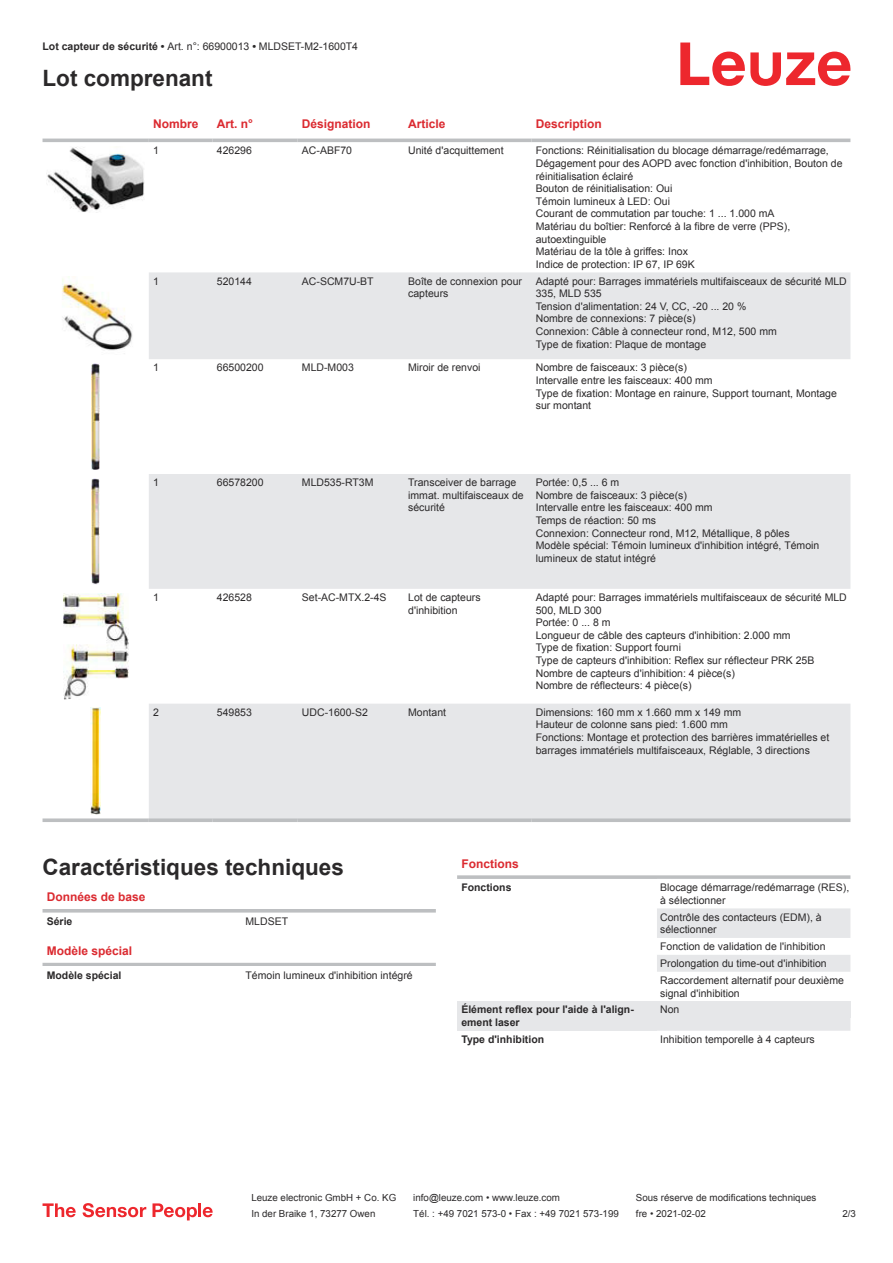
<style>
.page{position:relative;width:893px;height:1263px;background:#fff}
.page>*{position:absolute;margin:0;border:0;box-sizing:border-box;transform-origin:0 0}
.t1{font:700 22.5px "Arial";color:#2b292a}
.t2{font:700 12px "Arial";color:#db2a30}
.t3{font:10.5px/12.6px "Arial";color:#2b292a}
.t4{font:700 10.5px/12.6px "Arial";color:#2b292a}
.t5{font:9.75px "Arial";color:#2b292a}
.s1{font-weight:700}
</style>
<div class="page">
<svg style="left:680px;top:43px;width:170px;height:43px"></svg>
<svg style="left:149px;top:272px;width:701px;height:546px;fill:#e6e7e9"></svg>
<hr style="left:43px;top:139px;width:106px;height:3px;background:#bdbfc1">
<hr style="left:149px;top:139px;width:64px;height:3px;background:#bdbfc1">
<hr style="left:213px;top:139px;width:85px;height:3px;background:#bdbfc1">
<hr style="left:298px;top:139px;width:106px;height:3px;background:#bdbfc1">
<hr style="left:404px;top:139px;width:128px;height:3px;background:#bdbfc1">
<hr style="left:532px;top:139px;width:318px;height:3px;background:#bdbfc1">
<svg style="left:43px;top:818px;width:106px;height:4px"></svg>
<svg style="left:149px;top:818px;width:64px;height:4px"></svg>
<svg style="left:213px;top:818px;width:85px;height:4px"></svg>
<svg style="left:298px;top:818px;width:106px;height:4px"></svg>
<svg style="left:404px;top:818px;width:128px;height:4px"></svg>
<svg style="left:532px;top:818px;width:318px;height:4px"></svg>
<img style="left:47px;top:147px;width:98px;height:66px">
<img style="left:62px;top:278px;width:71px;height:76px">
<img style="left:91px;top:363px;width:9px;height:107px">
<img style="left:91px;top:478px;width:9px;height:107px">
<img style="left:63px;top:593px;width:65px;height:106px">
<img style="left:90px;top:708px;width:11px;height:106px">
<hr style="left:43px;top:909px;width:393px;height:3px;background:#bdbfc1">
<hr style="left:43px;top:963px;width:393px;height:3px;background:#bdbfc1">
<svg style="left:457px;top:875px;width:393px;height:4px;fill:#c1c3c5"></svg>
<svg style="left:657px;top:908px;width:193px;height:123px"></svg>
<div style="left:457px;top:1001px;width:200px;height:30px;background:#e6e7e9"></div>
<div style="left:657px;top:1001px;width:193px;height:17px;background:#e6e7e9"></div>
<svg style="left:43px;top:1203px;width:33px;height:14px"></svg>
<svg style="left:83px;top:1203px;width:63px;height:14px"></svg>
<svg style="left:153px;top:1203px;width:44px;height:17px"></svg>
<hr style="left:198px;top:1203px;width:3px;height:14px;background:#ed272d">
<svg style="left:203px;top:1207px;width:10px;height:10px"></svg>
<p class="t3" style="left:43px;top:41px;width:317px"><span class="s1">Lot capteur de sécurité •</span> Art. n°: 66900013 <span class="s1">•</span> MLDSET-M2-1600T4</p>
<h1 class="t1" style="left:43px;top:70px;width:172px">Lot comprenant</h1>
<p class="t2" style="left:153px;top:119px;width:47px">Nombre</p>
<p class="t2" style="left:217px;top:119px;width:38px">Art. n°</p>
<p class="t2" style="left:302px;top:119px;width:70px">Désignation</p>
<p class="t2" style="left:408px;top:119px;width:39px">Article</p>
<p class="t2" style="left:536px;top:119px;width:68px">Description</p>
<p class="t3" style="left:153px;top:145px;width:7px">1</p>
<p class="t3" style="left:217px;top:145px;width:37px">426296</p>
<p class="t3" style="left:302px;top:145px;width:52px">AC-ABF70</p>
<p class="t3" style="left:408px;top:145px;width:97px">Unité d'acquittement</p>
<p class="t3" style="left:536px;top:145px;width:308px">Fonctions: Réinitialisation du blocage démarrage/redémarrage, Dégagement pour des AOPD avec fonction d'inhibition, Bouton de réinitialisation éclairé<br>Bouton de réinitialisation: Oui<br>Témoin lumineux à LED: Oui<br>Courant de commutation par touche: 1 ... 1.000 mA<br>Matériau du boîtier: Renforcé à la fibre de verre (PPS), autoextinguible<br>Matériau de la tôle à griffes: Inox<br>Indice de protection: IP 67, IP 69K</p>
<p class="t3" style="left:153px;top:276px;width:7px">1</p>
<p class="t3" style="left:217px;top:276px;width:37px">520144</p>
<p class="t3" style="left:302px;top:276px;width:73px">AC-SCM7U-BT</p>
<p class="t3" style="left:408px;top:276px;width:115px">Boîte de connexion pour capteurs</p>
<p class="t3" style="left:536px;top:276px;width:313px">Adapté pour: Barrages immatériels multifaisceaux de sécurité MLD 335, MLD 535<br>Tension d'alimentation: 24 V, CC, -20 ... 20 %<br>Nombre de connexions: 7 pièce(s)<br>Connexion: Câble à connecteur rond, M12, 500 mm<br>Type de fixation: Plaque de montage</p>
<p class="t3" style="left:153px;top:362px;width:7px">1</p>
<p class="t3" style="left:217px;top:362px;width:48px">66500200</p>
<p class="t3" style="left:302px;top:362px;width:53px">MLD-M003</p>
<p class="t3" style="left:408px;top:362px;width:74px">Miroir de renvoi</p>
<p class="t3" style="left:536px;top:362px;width:303px">Nombre de faisceaux: 3 pièce(s)<br>Intervalle entre les faisceaux: 400 mm<br>Type de fixation: Montage en rainure, Support tournant, Montage sur montant</p>
<p class="t3" style="left:153px;top:477px;width:7px">1</p>
<p class="t3" style="left:217px;top:477px;width:48px">66578200</p>
<p class="t3" style="left:302px;top:477px;width:73px">MLD535-RT3M</p>
<p class="t3" style="left:408px;top:477px;width:117px">Transceiver de barrage immat. multifaisceaux de sécurité</p>
<p class="t3" style="left:536px;top:477px;width:285px">Portée: 0,5 ... 6 m<br>Nombre de faisceaux: 3 pièce(s)<br>Intervalle entre les faisceaux: 400 mm<br>Temps de réaction: 50 ms<br>Connexion: Connecteur rond, M12, Métallique, 8 pôles Modèle spécial: Témoin lumineux d'inhibition intégré, Témoin lumineux de statut intégré</p>
<p class="t3" style="left:153px;top:592px;width:7px">1</p>
<p class="t3" style="left:217px;top:592px;width:37px">426528</p>
<p class="t3" style="left:302px;top:592px;width:86px">Set-AC-MTX.2-4S</p>
<p class="t3" style="left:408px;top:592px;width:74px">Lot de capteurs d'inhibition</p>
<p class="t3" style="left:536px;top:592px;width:313px">Adapté pour: Barrages immatériels multifaisceaux de sécurité MLD 500, MLD 300<br>Portée: 0 ... 8 m<br>Longueur de câble des capteurs d'inhibition: 2.000 mm<br>Type de fixation: Support fourni<br>Type de capteurs d'inhibition: Reflex sur réflecteur PRK 25B Nombre de capteurs d'inhibition: 4 pièce(s)<br>Nombre de réflecteurs: 4 pièce(s)</p>
<p class="t3" style="left:153px;top:707px;width:7px">2</p>
<p class="t3" style="left:217px;top:707px;width:37px">549853</p>
<p class="t3" style="left:302px;top:707px;width:67px">UDC-1600-S2</p>
<p class="t3" style="left:408px;top:707px;width:39px">Montant</p>
<p class="t3" style="left:536px;top:707px;width:295px">Dimensions: 160 mm x 1.660 mm x 149 mm<br>Hauteur de colonne sans pied: 1.600 mm<br>Fonctions: Montage et protection des barrières immatérielles et barrages immatériels multifaisceaux, Réglable, 3 directions</p>
<h1 class="t1" style="left:43px;top:858px;width:303px">Caractéristiques techniques</h1>
<p class="t2" style="left:47px;top:893px;width:100px">Données de base</p>
<p class="t4" style="left:47px;top:916px;width:27px">Série</p>
<p class="t3" style="left:246px;top:916px;width:44px">MLDSET</p>
<p class="t2" style="left:47px;top:946px;width:87px">Modèle spécial</p>
<p class="t4" style="left:47px;top:969px;width:76px">Modèle spécial</p>
<p class="t3" style="left:246px;top:969px;width:169px">Témoin lumineux d'inhibition intégré</p>
<p class="t2" style="left:461px;top:859px;width:59px">Fonctions</p>
<p class="t4" style="left:461px;top:882px;width:52px">Fonctions</p>
<p class="t3" style="left:660px;top:882px;width:191px">Blocage démarrage/redémarrage (RES), à sélectionner</p>
<p class="t3" style="left:660px;top:911px;width:163px">Contrôle des contacteurs (EDM), à sélectionner</p>
<p class="t3" style="left:660px;top:939px;width:185px;line-height:17px">Fonction de validation de l'inhibition<br>Prolongation du time-out d'inhibition<br>Raccordement alternatif pour deuxième</p>
<p class="t3" style="left:660px;top:987px;width:81px">signal d'inhibition</p>
<p class="t4" style="left:461px;top:1004px;width:174px">Élément reflex pour l'aide à l'align&shy;ement laser</p>
<p class="t3" style="left:660px;top:1004px;width:21px">Non</p>
<p class="t4" style="left:461px;top:1034px;width:84px">Type d'inhibition</p>
<p class="t3" style="left:660px;top:1034px;width:156px">Inhibition temporelle à 4 capteurs</p>
<p class="t5" style="left:251px;top:1194px;width:146px">Leuze electronic GmbH + Co. KG</p>
<p class="t5" style="left:413px;top:1194px;width:148px">info@leuze.com • www.leuze.com</p>
<p class="t5" style="left:636px;top:1194px;width:182px">Sous réserve de modifications techniques</p>
<p class="t5" style="left:251px;top:1210px;width:126px">In der Braike 1, 73277 Owen</p>
<p class="t5" style="left:413px;top:1210px;width:207px">Tél. : +49 7021 573-0 • Fax : +49 7021 573-199</p>
<p class="t5" style="left:636px;top:1210px;width:72px">fre • 2021-02-02</p>
<p class="t5" style="left:842px;top:1210px;width:15px">2 /3</p>
</div>
